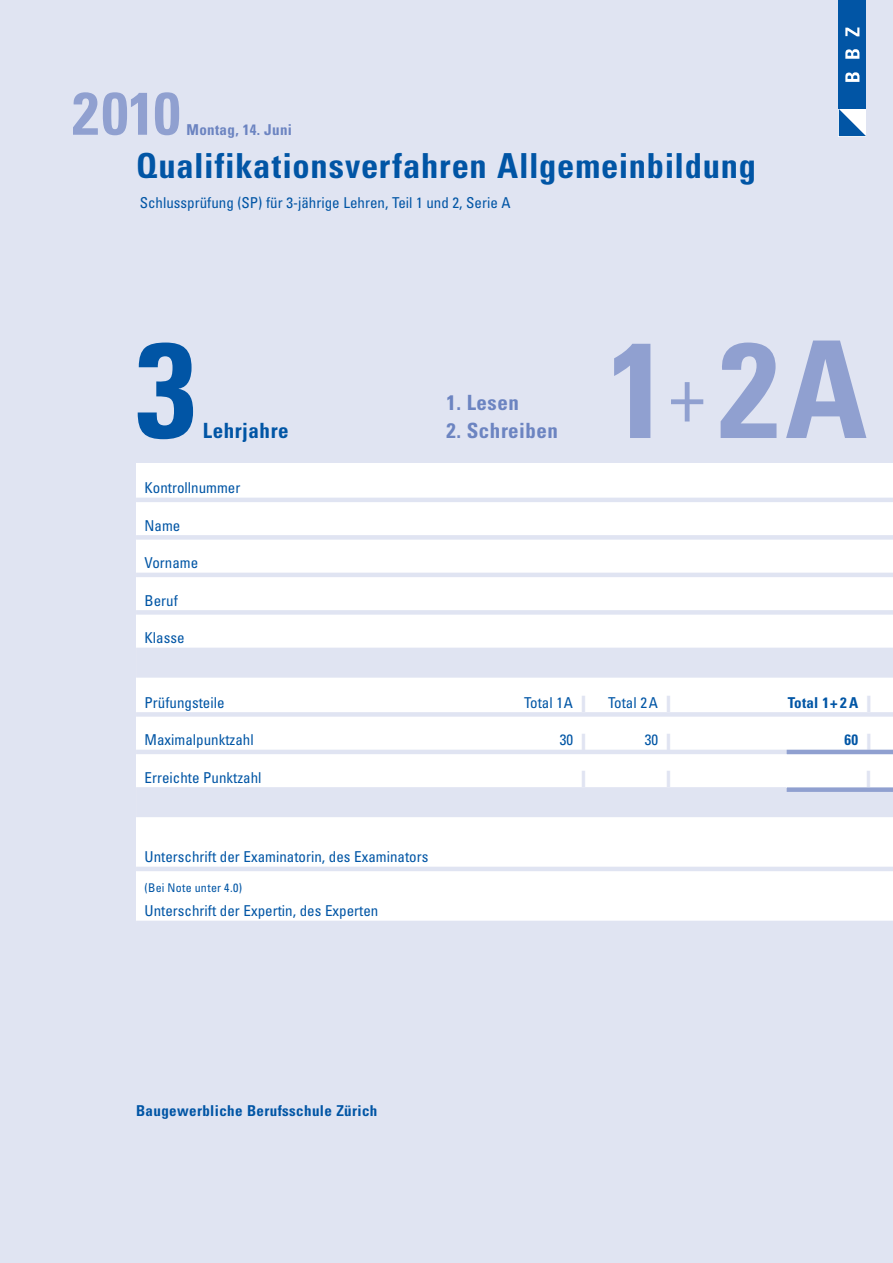
<style>
.page{position:relative;width:893px;height:1263px;background:#e0e4f2}
.page>*{position:absolute;margin:0;border:0;box-sizing:border-box;transform-origin:0 0}
.t1{font:700 condensed 135px "Univers";color:#90a0d0}
.t2{font:700 condensed 135px "Univers";color:#0155a5}
.t3{font:700 condensed 60px "Univers";color:#90a0d0}
.t4{font:700 condensed 34.5px "Univers";letter-spacing:.02em;color:#0155a5}
.t5{font:700 condensed 22.5px "Univers";color:#e0e4f2}
.t6{font:700 condensed 21px "Univers";letter-spacing:.025em;color:#6c84c1}
.t7{font:700 condensed 21px "Univers";letter-spacing:.025em;color:#0155a5}
.t8{font:condensed 15px "Univers";color:#0155a5}
.t9{font:700 condensed 15px "Univers";letter-spacing:.025em;color:#0155a5}
.t10{font:700 condensed 15px "Univers";letter-spacing:.025em;color:#6c84c1}
.t11{font:condensed 12px "Univers";letter-spacing:.02em;color:#0155a5}
.s1{font-weight:400;font-size:78px}
.s2{font-weight:700;font-size:22.5px;color:#e0e4f2}
.s3{font-size:22.5px;color:#e0e4f2}
</style>
<div class="page">
<div style="left:136px;top:463px;width:757px;height:460px;background:#fff"></div>
<hr style="left:136px;top:498px;width:757px;height:4px;background:#e0e4f2">
<div style="left:136px;top:535px;width:757px;height:5px;background:#e0e4f2"></div>
<hr style="left:136px;top:573px;width:757px;height:4px;background:#e0e4f2">
<div style="left:136px;top:610px;width:757px;height:5px;background:#e0e4f2"></div>
<div style="left:136px;top:648px;width:757px;height:30px;background:#e0e4f2"></div>
<div style="left:136px;top:712px;width:757px;height:5px;background:#e0e4f2"></div>
<hr style="left:136px;top:750px;width:757px;height:4px;background:#e0e4f2">
<div style="left:136px;top:787px;width:757px;height:30px;background:#e0e4f2"></div>
<hr style="left:136px;top:867px;width:757px;height:4px;background:#e0e4f2">
<div style="left:136px;top:921px;width:757px;height:7px;background:#e0e4f2"></div>
<hr style="left:787px;top:750px;width:106px;height:4px;background:#90a0d0">
<div style="left:787px;top:787px;width:106px;height:5px;background:#90a0d0"></div>
<svg style="left:839px;top:109px;width:27px;height:27px"></svg>
<div style="left:839px;top:0;width:27px;height:109px;background:#0155a5"></div>
<svg style="left:845px;top:72px;width:14px;height:10px"></svg>
<svg style="left:845px;top:49px;width:14px;height:10px"></svg>
<svg style="left:845px;top:28px;width:14px;height:8px"></svg>
<h2 class="t3" style="left:72px;top:77px;width:110px">2010</h2>
<p class="t10" style="left:186px;top:120px;width:107px">Montag, 14. Juni</p>
<h3 class="t4" style="left:136px;top:145px;width:621px">Qualifikationsverfahren Allgemeinbildung</h3>
<p class="t8" style="left:140px;top:193px;width:373px">Schlussprüfung (SP) für 3-jährige Lehren, Teil 1 und 2, Serie A</p>
<h1 class="t2" style="left:136px;top:307px;width:61px">3</h1>
<h3 class="t7" style="left:203px;top:418px;width:87px">Lehrjahre</h3>
<p class="t8" style="left:145px;top:478px;width:97px">Kontrollnummer</p>
<p class="t8" style="left:145px;top:516px;width:37px">Name</p>
<p class="t8" style="left:145px;top:553px;width:55px">Vorname</p>
<p class="t8" style="left:145px;top:591px;width:35px">Beruf</p>
<p class="t8" style="left:145px;top:628px;width:41px">Klasse</p>
<h3 class="t6" style="left:446px;top:389px;width:74px">1. Lesen</h3>
<h3 class="t6" style="left:446px;top:418px;width:113px">2. Schreiben</h3>
<h1 class="t1" style="left:607px;top:307px;width:262px">1<span class="s1">+</span> 2A</h1>
<p class="t8" style="left:145px;top:693px;width:81px">Prüfungsteile</p>
<p class="t8" style="left:524px;top:693px;width:149px">Total 1A <span class="s2">l</span> Total 2A <span class="s2">l</span></p>
<p class="t9" style="left:788px;top:693px;width:86px">Total 1+2A <span class="s3">l</span></p>
<p class="t8" style="left:145px;top:730px;width:111px">Maximalpunktzahl</p>
<p class="t8" style="left:560px;top:730px;width:29px">30 <span class="s2">l</span></p>
<p class="t8" style="left:645px;top:730px;width:29px">30 <span class="s2">l</span></p>
<p class="t9" style="left:845px;top:731px;width:29px">60 <span class="s3">l</span></p>
<p class="t8" style="left:145px;top:768px;width:118px">Erreichte Punktzahl</p>
<h3 class="t5" style="left:581px;top:765px;width:8px">l</h3>
<h3 class="t5" style="left:666px;top:765px;width:8px">l</h3>
<h3 class="t5" style="left:865px;top:765px;width:8px">l</h3>
<p class="t8" style="left:145px;top:847px;width:285px">Unterschrift der Examinatorin, des Examinators</p>
<p class="t11" style="left:145px;top:880px;width:99px">(Bei Note unter 4.0)</p>
<p class="t8" style="left:145px;top:901px;width:235px">Unterschrift der Expertin, des Experten</p>
<p class="t9" style="left:136px;top:1102px;width:243px">-Baugewerbliche Berufsschule Zürich</p>
</div>
